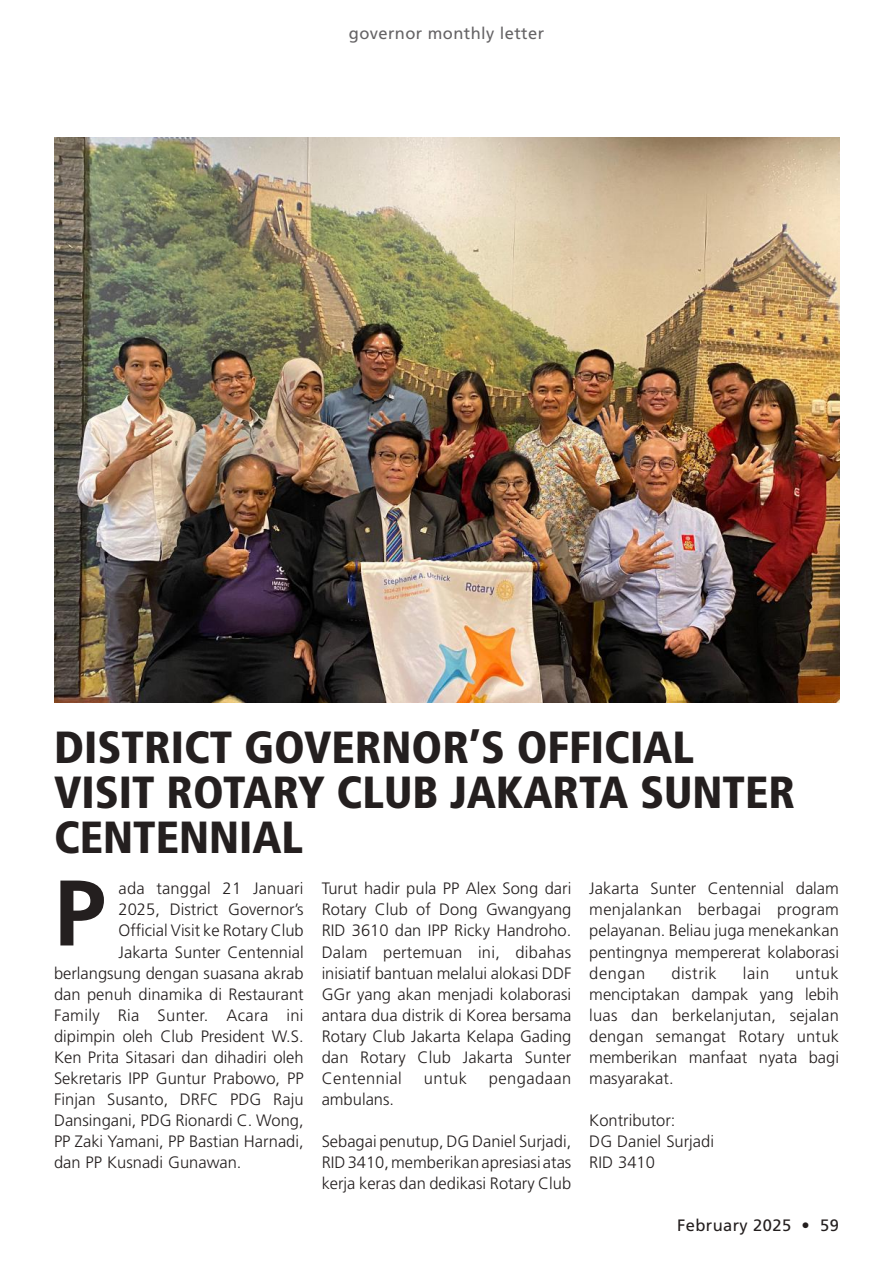
<style>
.page{position:relative;width:893px;height:1263px;background:#fff}
.page>*{position:absolute;margin:0;border:0;box-sizing:border-box;transform-origin:0 0}
.t1{font:700 93px "Frutiger LT Std";color:#241f1f}
.t2{font:900 condensed 45px/45px "Frutiger LT Std";color:#241f1f}
.t3{font:300 16.5px/21px "Frutiger LT Std";color:#241f1f;text-align:justify}
.t4{font:300 16.5px "Frutiger LT Std";letter-spacing:.02em;color:#241f1f}
.t5{font:16.5px "Frutiger LT Std";letter-spacing:.025em;color:#656365}
.t6{font:16.5px "Frutiger LT Std";letter-spacing:.025em;color:#241f1f}
.t7{font:300 16.5px "Frutiger LT Std";letter-spacing:.03em;color:#241f1f}
.t8{font:300 16.5px "Frutiger LT Std";letter-spacing:.035em;color:#241f1f}
</style>
<div class="page">
<img style="left:54px;top:137px;width:785px;height:565px">
<p class="t5" style="left:349px;top:24px;width:197px">governor monthly letter</p>
<h2 class="t2" style="left:54px;top:725px;width:743px">DISTRICT GOVERNOR’S OFFICIAL<br>VISIT ROTARY CLUB JAKARTA SUNTER<br>CENTENNIAL</h2>
<h1 class="t1" style="left:54px;top:858px;width:53px">P</h1>
<p class="t3" style="left:119px;top:878px;width:186px">ada tanggal 21 Januari</p>
<p class="t3" style="left:119px;top:899px;width:187px">2025, District Governor’s</p>
<p class="t3" style="left:119px;top:920px;width:187px">Official Visit ke Rotary Club</p>
<p class="t3" style="left:119px;top:941px;width:187px">Jakarta Sunter Centennial</p>
<p class="t3" style="left:54px;top:962px;width:251px">berlangsung dengan suasana akrab</p>
<p class="t3" style="left:54px;top:983px;width:251px">dan penuh dinamika di Restaurant</p>
<p class="t4" style="left:54px;top:1005px;width:251px">Family Ria Sunter. Acara ini</p>
<p class="t3" style="left:54px;top:1025px;width:251px">dipimpin oleh Club President W.S.</p>
<p class="t3" style="left:54px;top:1046px;width:251px">Ken Prita Sitasari dan dihadiri oleh</p>
<p class="t3" style="left:54px;top:1067px;width:251px">Sekretaris IPP Guntur Prabowo, PP</p>
<p class="t3" style="left:54px;top:1088px;width:251px">Finjan Susanto, DRFC PDG Raju</p>
<p class="t3" style="left:54px;top:1109px;width:251px">Dansingani, PDG Rionardi C. Wong,</p>
<p class="t3" style="left:54px;top:1130px;width:251px">PP Zaki Yamani, PP Bastian Harnadi,</p>
<p class="t3" style="left:54px;top:1151px;width:189px">dan PP Kusnadi Gunawan.</p>
<p class="t3" style="left:322px;top:878px;width:251px">Turut hadir pula PP Alex Song dari Rotary Club of Dong Gwangyang RID 3610 dan IPP Ricky Handroho.<br>Dalam pertemuan ini, dibahas inisiatif bantuan melalui alokasi DDF GGr yang akan menjadi kolaborasi antara dua distrik di Korea bersama Rotary Club Jakarta Kelapa Gading dan Rotary Club Jakarta Sunter Centennial</p>
<p class="t3" style="left:589px;top:878px;width:251px">Jakarta Sunter Centennial dalam menjalankan berbagai program pelayanan. Beliau juga menekankan pentingnya mempererat kolaborasi dengan</p>
<p class="t3" style="left:589px;top:962px;width:251px;text-indent:206px">untuk menciptakan dampak yang lebih luas dan berkelanjutan, sejalan dengan semangat Rotary untuk memberikan manfaat nyata bagi masyarakat.</p>
<p class="t3" style="left:589px;top:1109px;width:126px;text-align:left">Kontributor:<br>DG Daniel Surjadi<br>RID 3410</p>
<p class="t8" style="left:671px;top:963px;width:47px">distrik</p>
<p class="t3" style="left:743px;top:962px;width:28px">lain</p>
<p class="t3" style="left:424px;top:1067px;width:45px">untuk</p>
<p class="t7" style="left:489px;top:1068px;width:84px">pengadaan</p>
<p class="t3" style="left:322px;top:1088px;width:74px">ambulans.</p>
<p class="t3" style="left:322px;top:1130px;width:251px">Sebagai penutup, DG Daniel Surjadi, RID 3410, memberikan apresiasi atas kerja keras dan dedikasi Rotary Club</p>
<p class="t6" style="left:677px;top:1215px;width:163px">February 2025 • 59</p>
</div>
